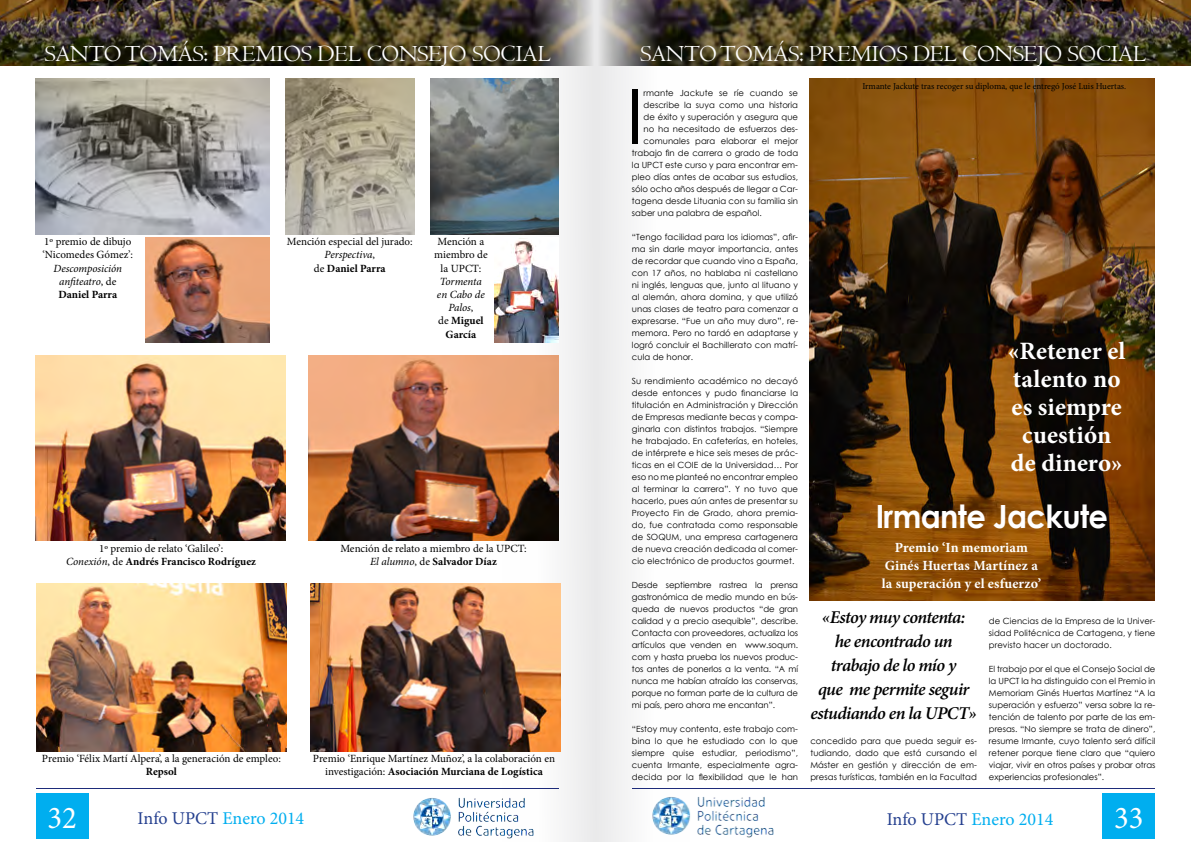
<style>
.page{position:relative;width:1191px;height:842px;background:#fff}
.page>*{position:absolute;margin:0;border:0;box-sizing:border-box;transform-origin:0 0}
.t1{font:75.3px "Century Gothic";color:#000}
.t2{font:700 32px "Century Gothic";letter-spacing:-.02em;color:#fff;scale:.95 1}
.t3{font:31.8px "Minion Pro";color:#fff;scale:.96 1}
.t4{font:700 25px/28px "Minion Pro";color:#fff;text-align:center}
.t5{font:24px "Centaur";letter-spacing:-.01em;color:#fff}
.t6{font:italic 600 18px/24px "Minion Pro";letter-spacing:-.035em;color:#000;text-align:center}
.t7{font:18px "Minion Pro";color:#00aeef}
.t8{font:700 14px/18px "Minion Pro";letter-spacing:.01em;color:#fff;text-align:center}
.t9{font:11px/13.2px "Minion Pro";color:#000;text-align:center}
.t10{font:italic 11px/13.2px "Minion Pro";letter-spacing:-.01em;color:#000;text-align:center}
.t11{font:700 11px "Minion Pro";color:#000}
.t12{font:9px "Minion Pro";letter-spacing:-.005em;color:#000}
.t13{font:8.5px/12px "Century Gothic";letter-spacing:.005em;color:#000;text-align:justify}
.s1{font-style:normal}
.s2{font-weight:700;font-style:normal}
.s3{font-style:italic}
.s4{font-weight:700}
.s5{color:#25408f}
</style>
<div class="page">
<img style="left:0;top:0;width:1190px;height:65px">
<svg style="left:501px;top:1px;width:94px;height:841px;fill:#efeff0"></svg>
<svg style="left:595px;top:1px;width:94px;height:841px"></svg>
<div style="left:36px;top:793px;width:52px;height:45px;background:#00aeef"></div>
<div style="left:1102px;top:794px;width:52px;height:45px;background:#00aeef"></div>
<hr style="left:36px;top:788px;width:523px;height:1px;background:#1d2b7a">
<hr style="left:632px;top:788px;width:522px;height:1px;background:#1d2b7a">
<img style="left:647px;top:789px;width:127px;height:51px">
<img style="left:413px;top:789px;width:146px;height:53px">
<img style="left:36px;top:356px;width:249px;height:184px">
<img style="left:36px;top:583px;width:250px;height:168px">
<img style="left:309px;top:356px;width:250px;height:184px">
<img style="left:310px;top:583px;width:250px;height:168px">
<img style="left:494px;top:237px;width:65px;height:106px">
<img style="left:36px;top:79px;width:233px;height:156px">
<img style="left:430px;top:79px;width:129px;height:156px">
<img style="left:285px;top:79px;width:129px;height:156px">
<img style="left:145px;top:237px;width:124px;height:106px">
<img style="left:809px;top:79px;width:345px;height:522px">
<h3 class="t5" style="left:45px;top:39px;width:508px">SANTO TOMÁS: PREMIOS DEL CONSEJO SOCIAL</h3>
<h3 class="t5" style="left:640px;top:39px;width:508px">SANTO TOMÁS: PREMIOS DEL CONSEJO SOCIAL</h3>
<p class="t9" style="left:43px;top:235px;width:92px;text-align:left">1º premio de dibujo ‘Nicomedes Gómez’:</p>
<p class="t10" style="left:54px;top:261px;width:70px">Descomposición anfiteatro<span class="s1">, de<br></span><span class="s2">Daniel Parra</span></p>
<p class="t9" style="left:287px;top:235px;width:127px">Mención especial del jurado:<br><span class="s3">Perspectiva</span>,<br>de <span class="s4">Daniel Parra</span></p>
<p class="t9" style="left:434px;top:235px;width:55px">Mención a miembro de la UPCT:</p>
<p class="t10" style="left:437px;top:275px;width:49px">Tormenta en Cabo de<br>Palos<span class="s1">,<br>de</span> <span class="s2">Miguel<br>García</span></p>
<p class="t9" style="left:66px;top:541px;width:191px">1º premio de relato ‘Galileo’:<br><span class="s3">Conexión</span>, de <span class="s4">Andrés Francisco Rodríguez</span></p>
<p class="t9" style="left:340px;top:541px;width:188px">Mención de relato a miembro de la UPCT:<br><span class="s3">El alumno</span>, de <span class="s4">Salvador Díaz</span></p>
<p class="t9" style="left:42px;top:752px;width:240px">Premio ‘Félix Martí Alpera’, a la generación de empleo:</p>
<p class="t11" style="left:146px;top:764px;width:33px">Repsol</p>
<p class="t9" style="left:313px;top:752px;width:244px">Premio ‘Enrique Martínez Muñoz’, a la colaboración en investigación: <span class="s4">Asociación Murciana de Logística</span></p>
<h1 class="t1" style="left:626px;top:64px;width:19px">I</h1>
<p class="t13" style="left:643px;top:87px;width:156px">rmante Jackute se ríe cuando se</p>
<p class="t13" style="left:643px;top:99px;width:156px">describe la suya como una historia</p>
<p class="t13" style="left:643px;top:111px;width:156px">de éxito y superación y asegura que</p>
<p class="t13" style="left:643px;top:123px;width:156px">no ha necesitado de esfuerzos des-</p>
<p class="t13" style="left:643px;top:135px;width:156px">comunales para elaborar el mejor</p>
<p class="t13" style="left:632px;top:147px;width:168px">trabajo fin de carrera o grado de toda</p>
<p class="t13" style="left:632px;top:159px;width:168px">la UPCT este curso y para encontrar em-</p>
<p class="t13" style="left:632px;top:171px;width:168px">pleo días antes de acabar sus estudios,</p>
<p class="t13" style="left:632px;top:183px;width:168px">sólo ocho años después de llegar a Car-</p>
<p class="t13" style="left:632px;top:195px;width:168px">tagena desde Lituania con su familia sin</p>
<p class="t13" style="left:632px;top:207px;width:131px">saber una palabra de español.</p>
<p class="t13" style="left:632px;top:231px;width:168px">“Tengo facilidad para los idiomas”, afir&shy;ma sin darle mayor importancia, antes de recordar que cuando vino a España, con 17 años, no hablaba ni castellano ni inglés, lenguas que, junto al lituano y al alemán, ahora domina, y que utilizó unas clases de teatro para comenzar a expresarse. “Fue un año muy duro”, re&shy;memora. Pero no tardó en adaptarse y logró concluir el Bachillerato con matrí&shy;cula de honor.</p>
<p class="t13" style="left:632px;top:375px;width:168px">Su rendimiento académico no decayó desde entonces y pudo financiarse la titulación en Administración y Dirección de Empresas mediante becas y compa&shy;ginarla con distintos trabajos. “Siempre he trabajado. En cafeterías, en hoteles, de intérprete e hice seis meses de prác&shy;ticas en el COIE de la Universidad… Por eso no me planteé no encontrar empleo al terminar la carrera”. Y no tuvo que hacerlo, pues aún antes de presentar su Proyecto Fin de Grado, ahora premia&shy;do, fue contratada como responsable de SOQUM, una empresa cartagenera de nueva creación dedicada al comer&shy;cio electrónico de productos gourmet.</p>
<p class="t13" style="left:632px;top:579px;width:168px">Desde septiembre rastrea la prensa gastronómica de medio mundo en bús&shy;queda de nuevos productos “de gran calidad y a precio asequible”, describe.<br>Contacta con proveedores, actualiza los artículos que venden en www.soqum. com y hasta prueba los nuevos produc&shy;tos antes de ponerlos a la venta. “A mí nunca me habían atraído las conservas, porque no forman parte de la cultura de mi país, pero ahora me encantan”.</p>
<p class="t13" style="left:632px;top:723px;width:168px">“Estoy muy contenta, este trabajo com&shy;bina lo que he estudiado con lo que siempre quise estudiar, periodismo”, cuenta Irmante, especialmente agra&shy;decida por la flexibilidad que le han</p>
<p class="t12" style="left:862px;top:80px;width:265px">Irmante Jackute tras recoger su diploma, que le entregó José Luis Huertas.</p>
<h3 class="t4" style="left:1008px;top:336px;width:119px">«Retener el talento no es siempre cuestión de dinero»</h3>
<h2 class="t2" style="left:875px;top:492px;width:246px">Irmante Jackute</h2>
<h3 class="t8" style="left:881px;top:539px;width:161px">Premio ‘In memoriam<br>Ginés Huertas Martínez a la superación y el esfuerzo’</h3>
<h3 class="t6" style="left:810px;top:605px;width:168px">«Estoy muy contenta:<br>he encontrado un trabajo de lo mío y<br>que me permite seguir estudiando en la UPCT»</h3>
<p class="t13" style="left:810px;top:735px;width:168px">concedido para que pueda seguir es&shy;tudiando, dado que está cursando el Máster en gestión y dirección de em&shy;presas turísticas, también en la Facultad</p>
<p class="t13" style="left:989px;top:615px;width:168px">de Ciencias de la Empresa de la Univer&shy;sidad Politécnica de Cartagena, y tiene previsto hacer un doctorado.</p>
<p class="t13" style="left:989px;top:663px;width:168px">El trabajo por el que el Consejo Social de la UPCT la ha distinguido con el Premio in Memoriam Ginés Huertas Martínez “A la superación y esfuerzo” versa sobre la re&shy;tención de talento por parte de las em&shy;presas. “No siempre se trata de dinero”, resume Irmante, cuyo talento será difícil retener porque tiene claro que “quiero viajar, vivir en otros países y probar otras experiencias profesionales”.</p>
<h3 class="t3" style="left:47px;top:797px;width:32px">32</h3>
<h3 class="t3" style="left:1114px;top:797px;width:32px">33</h3>
<h3 class="t7" style="left:138px;top:806px;width:168px"><span class="s5">Info UPCT</span> Enero 2014</h3>
<h3 class="t7" style="left:886px;top:807px;width:168px"><span class="s5">Info UPCT</span> Enero 2014</h3>
</div>
